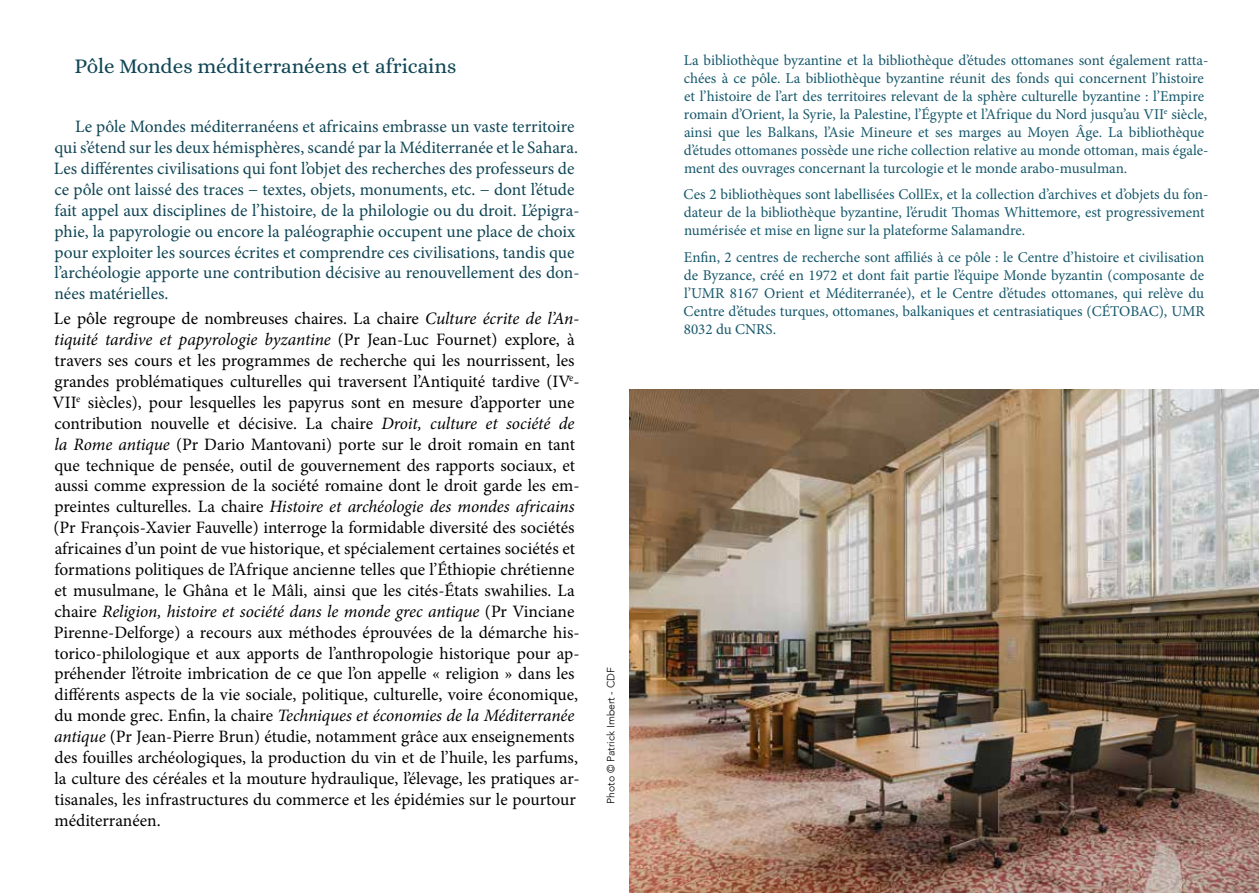
<style>
.page{position:relative;width:1259px;height:893px;background:#fff}
.page>*{position:absolute;margin:0;border:0;box-sizing:border-box;transform-origin:0 0}
.t1{font:21px "Alice";color:#104655}
.t2{font:17.4px/20.9px "Minion Pro";color:#000}
.t3{font:17.4px/20.9px "Minion Pro";color:#104655}
.t4{font:15px/18px "Minion Pro";color:#16586b}
.t5{font:300 10.5px "Avenir";color:#000}
.s1{font-style:italic}
</style>
<div class="page">
<img style="left:629px;top:389px;width:630px;height:504px">
<p class="t1" style="left:75px;top:55px;width:383px">Pôle Mondes méditerranéens et africains</p>
<p class="t3" style="left:54px;top:116px;width:527px;text-indent:21px">Le pôle Mondes méditerranéens et africains embrasse un vaste territoire qui s’étend sur les deux hémisphères, scandé par la Méditerranée et le Sahara.<br>Les différentes civilisations qui font l’objet des recherches des professeurs de ce pôle ont laissé des traces − textes, objets, monuments, etc. − dont l’étude fait appel aux disciplines de l’histoire, de la philologie ou du droit. L’épigra&shy;phie, la papyrologie ou encore la paléographie occupent une place de choix pour exploiter les sources écrites et comprendre ces civilisations, tandis que l’archéologie apporte une contribution décisive au renouvellement des don&shy;nées matérielles.</p>
<p class="t2" style="left:53px;top:309px;width:528px">Le pôle regroupe de nombreuses chaires. La chaire <span class="s1">Culture écrite de l’An&shy;tiquité tardive et papyrologie byzantine</span> (Pr Jean-Luc Fournet) explore, à travers ses cours et les programmes de recherche qui les nourrissent, les grandes problématiques culturelles qui traversent l’Antiquité tardive (IV<sup>e</sup>-VII<sup>e</sup> siècles), pour lesquelles les papyrus sont en mesure d’apporter une contribution nouvelle et décisive. La chaire <span class="s1">Droit, culture et société de la Rome antique</span> (Pr Dario Mantovani) porte sur le droit romain en tant que technique de pensée, outil de gouvernement des rapports sociaux, et aussi comme expression de la société romaine dont le droit garde les em&shy;preintes culturelles. La chaire <span class="s1">Histoire et archéologie des mondes africains </span>(Pr François-Xavier Fauvelle) interroge la formidable diversité des sociétés africaines d’un point de vue historique, et spécialement certaines sociétés et formations politiques de l’Afrique ancienne telles que l’Éthiopie chrétienne et musulmane, le Ghâna et le Mâli, ainsi que les cités-États swahilies. La chaire <span class="s1">Religion, histoire et société dans le monde grec antique</span> (Pr Vinciane Pirenne-Delforge) a recours aux méthodes éprouvées de la démarche his&shy;torico-philologique et aux apports de l’anthropologie historique pour ap&shy;préhender l’étroite imbrication de ce que l’on appelle « religion » dans les différents aspects de la vie sociale, politique, culturelle, voire économique, du monde grec. Enfin, la chaire <span class="s1">Techniques et économies de la Méditerranée antique</span> (Pr Jean-Pierre Brun) étudie, notamment grâce aux enseignements des fouilles archéologiques, la production du vin et de l’huile, les parfums, la culture des céréales et la mouture hydraulique, l’élevage, les pratiques ar&shy;tisanales, les infrastructures du commerce et les épidémies sur le pourtour méditerranéen.</p>
<p class="t5" style="left:604px;top:804px;width:138px;rotate:-90deg">Photo © Patrick Imbert - CDF</p>
<p class="t4" style="left:684px;top:51px;width:526px">La bibliothèque byzantine et la bibliothèque d’études ottomanes sont également ratta&shy;chées à ce pôle. La bibliothèque byzantine réunit des fonds qui concernent l’histoire et l’histoire de l’art des territoires relevant de la sphère culturelle byzantine : l’Empire romain d’Orient, la Syrie, la Palestine, l’Égypte et l’Afrique du Nord jusqu’au VII<sup>e</sup> siècle, ainsi que les Balkans, l’Asie Mineure et ses marges au Moyen Âge. La bibliothèque d’études ottomanes possède une riche collection relative au monde ottoman, mais égale&shy;ment des ouvrages concernant la turcologie et le monde arabo-musulman.</p>
<p class="t4" style="left:683px;top:186px;width:526px">Ces 2 bibliothèques sont labellisées CollEx, et la collection d’archives et d’objets du fon&shy;dateur de la bibliothèque byzantine, l’érudit Thomas Whittemore, est progressivement numérisée et mise en ligne sur la plateforme Salamandre.</p>
<p class="t4" style="left:683px;top:248px;width:523px;text-align:justify">Enfin, 2 centres de recherche sont affiliés à ce pôle : le Centre d’histoire et civilisation de Byzance, créé en 1972 et dont fait partie l’équipe Monde byzantin (composante de l’UMR 8167 Orient et Méditerranée), et le Centre d’études ottomanes, qui relève du Centre d’études turques, ottomanes, balkaniques et centrasiatiques (CÉTOBAC), UMR 8032 du CNRS.</p>
</div>
